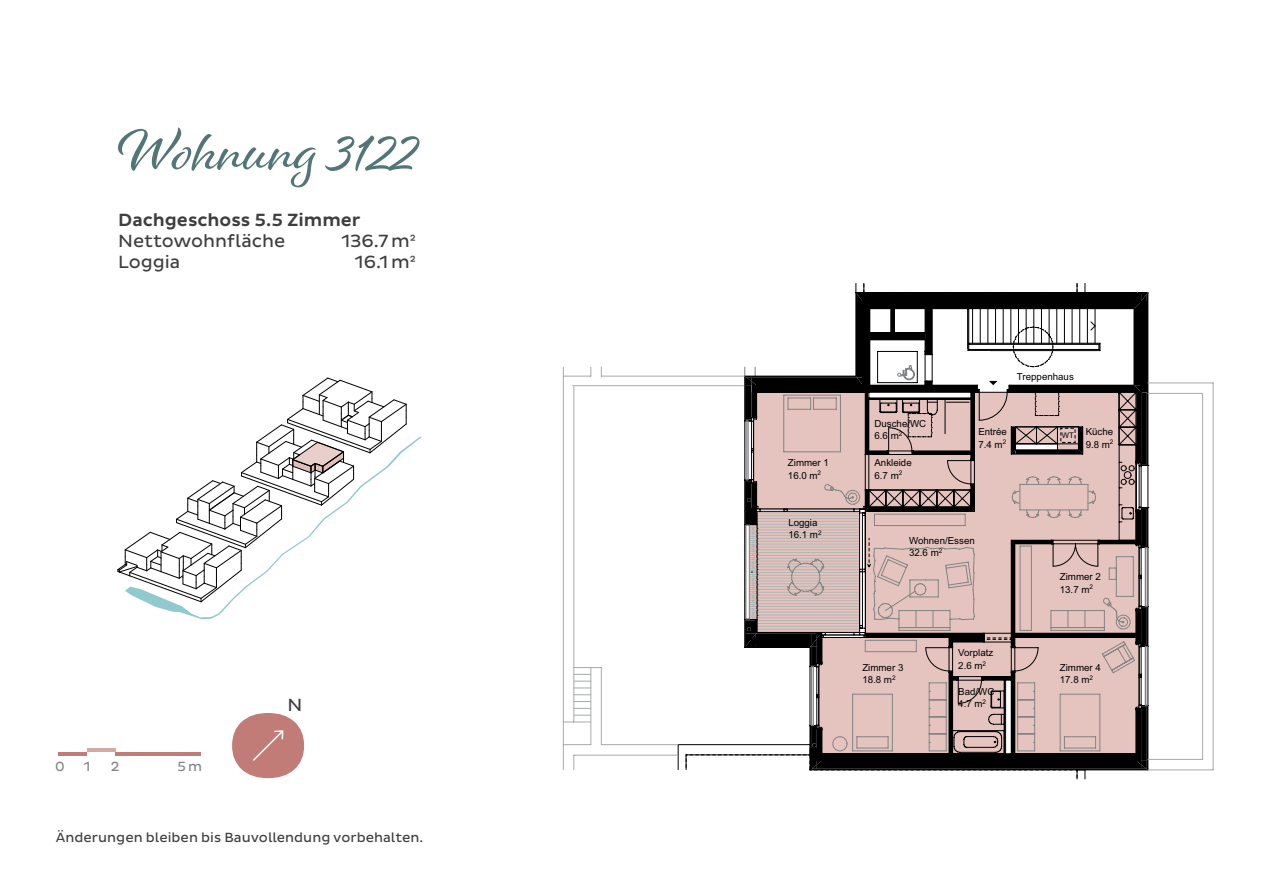
<style>
.page{position:relative;width:1263px;height:893px;background:#fff}
.page>*{position:absolute;margin:0;border:0;box-sizing:border-box;transform-origin:0 0}
.Wohnungstitel{font:60px "Alisha";color:#527575}
.Wohnungsbeschreibung{font:18px "Pluto Sans";letter-spacing:-.005em;color:#3e3e3f}
.Wohnungsbeschreibung-2{font:500 18px "Pluto Sans";letter-spacing:-.005em;color:#3e3e3f}
.t1{font:13.5px "Pluto Sans";color:#3e3e3f}
.t2{font:13.5px "Pluto Sans";color:#808285}
.t3{font:9.75px/12.6px "Arial";color:#000001}
.t4{font:7.8px "Arial";color:#000001}
</style>
<div class="page">
<hr style="left:59px;top:752px;width:28px;height:4px;background:#c27c78">
<hr style="left:116px;top:752px;width:85px;height:4px;background:#c27c78">
<hr style="left:87px;top:748px;width:29px;height:4px;background:#d8a8a3">
<svg style="left:232px;top:713px;width:72px;height:65px"></svg>
<svg style="left:146px;top:436px;width:276px;height:183px"></svg>
<svg style="left:117px;top:377px;width:290px;height:225px"></svg>
<hr style="left:678px;top:744px;width:132px;height:1px;background:#000001">
<svg style="left:678px;top:745px;width:8px;height:25px"></svg>
<svg style="left:575px;top:681px;width:16px;height:1px"></svg>
<svg style="left:575px;top:715px;width:16px;height:1px"></svg>
<svg style="left:575px;top:708px;width:16px;height:1px"></svg>
<svg style="left:575px;top:701px;width:16px;height:1px"></svg>
<svg style="left:575px;top:688px;width:16px;height:7px"></svg>
<svg style="left:575px;top:674px;width:16px;height:1px"></svg>
<hr style="left:601px;top:376px;width:144px;height:1px;background:#a7aaaa">
<svg style="left:563px;top:367px;width:29px;height:10px"></svg>
<hr style="left:563px;top:376px;width:1px;height:346px;background:#a7aaaa">
<hr style="left:574px;top:387px;width:1px;height:335px;background:#a7aaaa">
<hr style="left:573px;top:385px;width:171px;height:1px;background:#a7aaaa">
<hr style="left:601px;top:744px;width:77px;height:1px;background:#a7aaaa">
<hr style="left:601px;top:667px;width:1px;height:78px;background:#a7aaaa">
<svg style="left:575px;top:667px;width:26px;height:1px"></svg>
<hr style="left:591px;top:667px;width:1px;height:78px;background:#a7aaaa">
<svg style="left:563px;top:722px;width:28px;height:48px"></svg>
<hr style="left:574px;top:755px;width:104px;height:1px;background:#a7aaaa">
<hr style="left:1148px;top:393px;width:54px;height:1px;background:#a7aaaa">
<hr style="left:1202px;top:393px;width:1px;height:366px;background:#a7aaaa">
<hr style="left:1148px;top:759px;width:54px;height:1px;background:#a7aaaa">
<hr style="left:1148px;top:770px;width:65px;height:1px;background:#a7aaaa">
<hr style="left:1213px;top:383px;width:1px;height:387px;background:#a7aaaa">
<hr style="left:1148px;top:383px;width:65px;height:1px;background:#a7aaaa">
<svg style="left:744px;top:283px;width:405px;height:496px"></svg>
<p class="Wohnungstitel" style="left:118px;top:114px;width:301px">Wohnung 3122</p>
<p class="Wohnungsbeschreibung-2" style="left:118px;top:210px;width:244px">Dachgeschoss 5.5 Zimmer</p>
<p class="Wohnungsbeschreibung" style="left:118px;top:231px;width:169px">Nettowohnfläche</p>
<p class="Wohnungsbeschreibung" style="left:341px;top:231px;width:76px">136.7 m2</p>
<p class="Wohnungsbeschreibung" style="left:118px;top:252px;width:64px">Loggia</p>
<p class="Wohnungsbeschreibung" style="left:355px;top:252px;width:62px">16.1 m2</p>
<h3 class="t2" style="left:55px;top:758px;width:11px">0</h3>
<h3 class="t2" style="left:84px;top:758px;width:8px">1</h3>
<h3 class="t2" style="left:111px;top:758px;width:10px">2</h3>
<h3 class="t2" style="left:178px;top:758px;width:26px">5m</h3>
<h2 class="Wohnungsbeschreibung" style="left:287px;top:695px;width:16px">N</h2>
<h3 class="t1" style="left:56px;top:830px;width:369px">Änderungen bleiben bis Bauvollendung vorbehalten.</h3>
<p class="t3" style="left:788px;top:456px;width:43px">Zimmer 1<br>16.0 m<sup>2</sup></p>
<p class="t3" style="left:788px;top:516px;width:35px">Loggia<br>16.1 m<sup>2</sup></p>
<p class="t3" style="left:874px;top:417px;width:53px">Dusche/WC<br>6.6 m<sup>2</sup></p>
<p class="t3" style="left:874px;top:456px;width:39px">Ankleide<br>6.7 m<sup>2</sup></p>
<p class="t3" style="left:1017px;top:370px;width:58px">Treppenhaus</p>
<p class="t3" style="left:978px;top:425px;width:30px">Entrée<br>7.4 m<sup>2</sup></p>
<p class="t4" style="left:1062px;top:430px;width:14px">WT</p>
<p class="t3" style="left:1086px;top:425px;width:29px">Küche<br>9.8 m<sup>2</sup></p>
<p class="t3" style="left:909px;top:534px;width:67px">Wohnen/Essen<br>32.6 m<sup>2</sup></p>
<p class="t3" style="left:1060px;top:570px;width:43px">Zimmer 2<br>13.7 m<sup>2</sup></p>
<p class="t3" style="left:958px;top:647px;width:37px">Vorplatz<br>2.6 m<sup>2</sup></p>
<p class="t3" style="left:862px;top:661px;width:43px">Zimmer 3<br>18.8 m<sup>2</sup></p>
<p class="t3" style="left:1060px;top:661px;width:43px">Zimmer 4<br>17.8 m<sup>2</sup></p>
<p class="t3" style="left:958px;top:685px;width:38px">Bad/WC<br>4.7 m<sup>2</sup></p>
</div>
